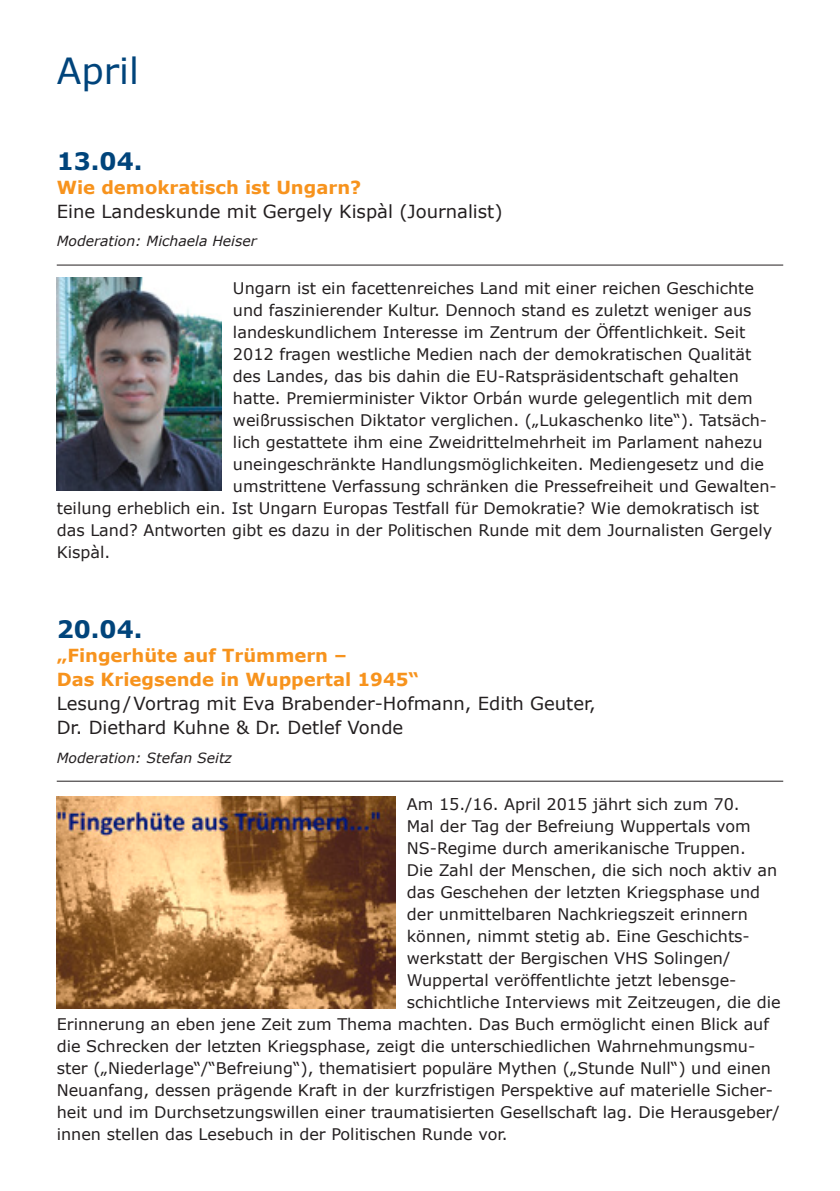
<style>
.page{position:relative;width:840px;height:1191px;background:#fff}
.page>*{position:absolute;margin:0;border:0;box-sizing:border-box;transform-origin:0 0}
.t1{font:36px "Verdana";color:#00447b}
.t2{font:700 24px "Verdana";color:#00447b}
.t3{font:18px/24px "Verdana";color:#231f20}
.t4{font:700 18px/24px "Verdana";color:#f7931d}
.t5{font:16px "Verdana";color:#231f20}
.t6{font:italic 14px "Verdana";color:#231f20}
</style>
<div class="page">
<hr style="left:57px;top:264px;width:725px;height:1px;background:#231f20">
<hr style="left:57px;top:780px;width:725px;height:1px;background:#231f20">
<img style="left:57px;top:278px;width:164px;height:212px">
<img style="left:57px;top:797px;width:338px;height:211px">
<h1 class="t1" style="left:57px;top:48px;width:84px">April</h1>
<h2 class="t2" style="left:57px;top:146px;width:87px">13.04.</h2>
<p class="t4" style="left:57px;top:175px;width:306px">Wie demokratisch ist Ungarn?</p>
<p class="t3" style="left:57px;top:199px;width:447px">Eine Landeskunde mit Gergely Kispàl (Journalist)</p>
<p class="t6" style="left:57px;top:232px;width:201px">Moderation: Michaela Heiser</p>
<p class="t5" style="left:233px;top:278px;width:522px">Ungarn ist ein facettenreiches Land mit einer reichen Geschichte</p>
<p class="t5" style="left:233px;top:300px;width:520px">und faszinierender Kultur. Dennoch stand es zuletzt weniger aus</p>
<p class="t5" style="left:233px;top:322px;width:513px">landeskundlichem Interesse im Zentrum der Öffentlichkeit. Seit</p>
<p class="t5" style="left:233px;top:344px;width:519px">2012 fragen westliche Medien nach der demokratischen Qualität</p>
<p class="t5" style="left:233px;top:366px;width:507px">des Landes, das bis dahin die EU-Ratspräsidentschaft gehalten</p>
<p class="t5" style="left:233px;top:388px;width:521px">hatte. Premierminister Viktor Orbán wurde gelegentlich mit dem</p>
<p class="t5" style="left:233px;top:410px;width:535px">weißrussischen Diktator verglichen. („Lukaschenko lite“). Tatsäch-</p>
<p class="t5" style="left:233px;top:432px;width:530px">lich gestattete ihm eine Zweidrittelmehrheit im Parlament nahezu</p>
<p class="t5" style="left:233px;top:454px;width:532px">uneingeschränkte Handlungsmöglichkeiten. Mediengesetz und die</p>
<p class="t5" style="left:233px;top:476px;width:545px">umstrittene Verfassung schränken die Pressefreiheit und Gewalten-</p>
<p class="t5" style="left:57px;top:498px;width:703px">teilung erheblich ein. Ist Ungarn Europas Testfall für Demokratie? Wie demokratisch ist</p>
<p class="t5" style="left:57px;top:520px;width:716px">das Land? Antworten gibt es dazu in der Politischen Runde mit dem Journalisten Gergely</p>
<p class="t5" style="left:57px;top:542px;width:55px">Kispàl.</p>
<h2 class="t2" style="left:57px;top:614px;width:87px">20.04.</h2>
<p class="t4" style="left:57px;top:643px;width:364px">„Fingerhüte auf Trümmern –<br>Das Kriegsende in Wuppertal 1945“</p>
<p class="t3" style="left:57px;top:691px;width:540px">Lesung/Vortrag mit Eva Brabender-Hofmann, Edith Geuter,<br>Dr. Diethard Kuhne &amp; Dr. Detlef Vonde</p>
<p class="t6" style="left:57px;top:748px;width:176px">Moderation: Stefan Seitz</p>
<p class="t5" style="left:406px;top:794px;width:334px">Am 15./16. April 2015 jährt sich zum 70.</p>
<p class="t5" style="left:406px;top:816px;width:345px">Mal der Tag der Befreiung Wuppertals vom</p>
<p class="t5" style="left:406px;top:838px;width:340px">NS-Regime durch amerikanische Truppen.</p>
<p class="t5" style="left:406px;top:860px;width:372px">Die Zahl der Menschen, die sich noch aktiv an</p>
<p class="t5" style="left:406px;top:882px;width:355px">das Geschehen der letzten Kriegsphase und</p>
<p class="t5" style="left:406px;top:904px;width:342px">der unmittelbaren Nachkriegszeit erinnern</p>
<p class="t5" style="left:406px;top:926px;width:344px">können, nimmt stetig ab. Eine Geschichts-</p>
<p class="t5" style="left:406px;top:948px;width:325px">werkstatt der Bergischen VHS Solingen/</p>
<p class="t5" style="left:406px;top:970px;width:331px">Wuppertal veröffentlichte jetzt lebensge-</p>
<p class="t5" style="left:406px;top:992px;width:375px">schichtliche Interviews mit Zeitzeugen, die die</p>
<p class="t5" style="left:57px;top:1014px;width:713px">Erinnerung an eben jene Zeit zum Thema machten. Das Buch ermöglicht einen Blick auf</p>
<p class="t5" style="left:57px;top:1036px;width:699px">die Schrecken der letzten Kriegsphase, zeigt die unterschiedlichen Wahrnehmungsmu-</p>
<p class="t5" style="left:57px;top:1058px;width:715px">ster („Niederlage“/“Befreiung“), thematisiert populäre Mythen („Stunde Null“) und einen</p>
<p class="t5" style="left:57px;top:1080px;width:717px">Neuanfang, dessen prägende Kraft in der kurzfristigen Perspektive auf materielle Sicher-</p>
<p class="t5" style="left:57px;top:1102px;width:724px">heit und im Durchsetzungswillen einer traumatisierten Gesellschaft lag. Die Herausgeber/</p>
<p class="t5" style="left:57px;top:1124px;width:452px">innen stellen das Lesebuch in der Politischen Runde vor.</p>
</div>
